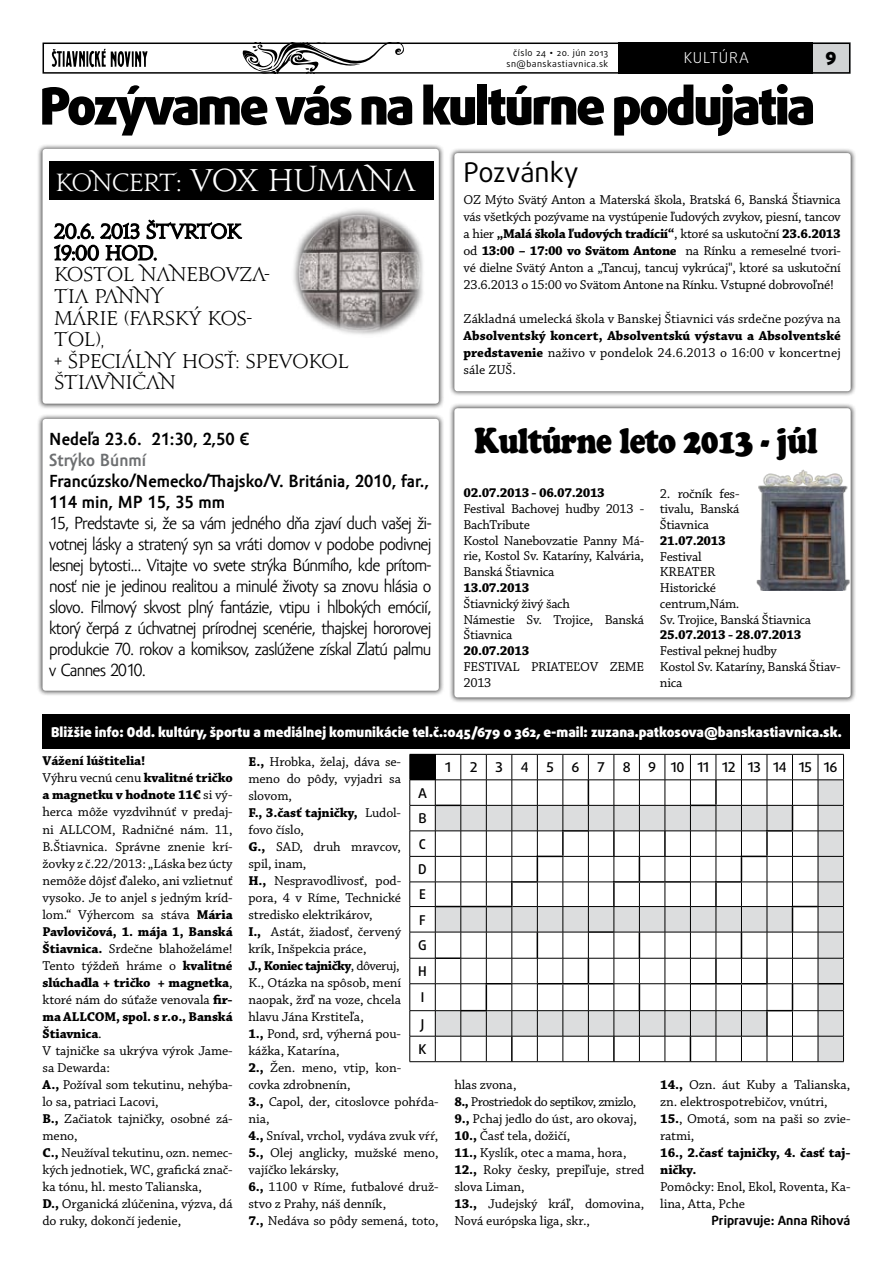
<style>
.page{position:relative;width:893px;height:1263px;background:#fff}
.page>*{position:absolute;margin:0;border:0;box-sizing:border-box;transform-origin:0 0}
.t1{font:900 51px "Daxline Pro";letter-spacing:-.05em;color:#000}
.t2{font:35.7px "Cooper Black Std";letter-spacing:-.025em;color:#000;scale:.8 1}
.t3{font:28.5px "Jupiter Pro";color:#fff}
.t4{font:27px "Daxline Pro";letter-spacing:-.01em;color:#000}
.t5{font:18px/21px "Amor Sans Pro";letter-spacing:-.04em;color:#000;text-align:justify}
.t6{font:700 18px/21px "Amor Sans Pro";color:#000}
.t7{font:18px/21.6px "Jupiter Pro";color:#000}
.t8{font:700 18px "Amor Sans Pro";color:#6d6f71}
.t9{font:900 18px "Daxline Pro";color:#000}
.t10{font:300 15px "Daxline Pro";letter-spacing:.06em;color:#fff}
.t11{font:13.5px/17px "Chaparral Pro Capt";letter-spacing:-.01em;color:#000}
.t12{font:700 13.5px/17px "Chaparral Pro";letter-spacing:-.01em;color:#000}
.t13{font:900 13.5px "Daxline Pro";color:#fff}
.t14{font:500 13.5px/25.7px "Daxline Pro";letter-spacing:-.025em;color:#000}
.t15{font:700 13.5px "Chaparral Pro";letter-spacing:-.04em;color:#000}
.t16{font:700 12.75px "Daxline Pro";color:#000}
.t17{font:9px/10.8px "Daxline Pro";letter-spacing:.05em;color:#000;text-align:right}
.s1{font-family:"Gill Sans MT Pro"}
.s2{font-size:22.5px}
.s3{font-size:25.5px}
.s4{font-family:"Chaparral Pro Capt";font-weight:400}
.s5{font-family:"Chaparral Pro";font-weight:700}
</style>
<div class="page">
<div style="left:804px;top:43px;width:46px;height:31px;background:#d1d3d4"></div>
<svg style="left:242px;top:46px;width:162px;height:25px"></svg>
<div style="left:43px;top:43px;width:807px;height:31px;border:2px solid #000"></div>
<div style="left:619px;top:43px;width:194px;height:31px;background:#000"></div>
<svg style="left:51px;top:49px;width:97px;height:18px"></svg>
<div style="left:43px;top:714px;width:807px;height:34px;background:#000"></div>
<svg style="left:410px;top:754px;width:434px;height:308px"></svg>
<div style="left:448px;top:147px;width:430px;height:272px;background:#000;opacity:.75"></div>
<div style="left:454px;top:153px;width:397px;height:238px;background:#fff"></div>
<div style="left:448px;top:402px;width:430px;height:323px;background:#000;opacity:.75"></div>
<div style="left:454px;top:408px;width:397px;height:289px;background:#fff"></div>
<div style="left:36px;top:142px;width:430px;height:289px;background:#000;opacity:.75"></div>
<div style="left:43px;top:149px;width:396px;height:255px;background:#fff"></div>
<svg style="left:53px;top:219px;width:190px;height:42px"></svg>
<div style="left:49px;top:161px;width:385px;height:39px;background:#000"></div>
<div style="left:36px;top:412px;width:430px;height:307px;background:#000;opacity:.75"></div>
<div style="left:43px;top:419px;width:396px;height:272px;background:#fff"></div>
<img style="left:756px;top:469px;width:98px;height:121px">
<img style="left:293px;top:209px;width:130px;height:126px">
<p class="t17" style="left:507px;top:48px;width:103px">číslo 24 <span class="s1">•</span> 20. jún 2013 sn@banskastiavnica.sk</p>
<p class="t10" style="left:684px;top:48px;width:67px">KULTÚRA</p>
<h1 class="t1" style="left:40px;top:72px;width:777px">Pozývame vás na kultúrne podujatia</h1>
<h3 class="t9" style="left:825px;top:47px;width:12px">9</h3>
<h3 class="t3" style="left:56px;top:158px;width:361px"><span class="s2">KONCERT</span><span class="s3">:</span> VOX HUMANA</h3>
<h3 class="t4" style="left:463px;top:155px;width:117px">Pozvánky</h3>
<p class="t11" style="left:463px;top:192px;width:379px">OZ Mýto Svätý Anton a Materská škola, Bratská 6, Banská Štiavnica vás všetkých pozývame na vystúpenie ľudových zvykov, piesní, tancov</p>
<p class="t12" style="left:463px;top:226px;width:379px"><span class="s4">a hier</span> „Malá škola ľudových tradícií“<span class="s4">, ktoré sa uskutoční</span> 23.6.2013</p>
<p class="t11" style="left:463px;top:243px;width:379px;text-align:justify">od <span class="s5">13:00 – 17:00 vo Svätom Antone</span> na Rínku a remeselné tvori&shy;vé dielne Svätý Anton a „Tancuj, tancuj vykrúcaj", ktoré sa uskutoční 23.6.2013 o 15:00 vo Svätom Antone na Rínku. Vstupné dobrovoľné!</p>
<p class="t11" style="left:463px;top:311px;width:379px">Základná umelecká škola v Banskej Štiavnici vás srdečne pozýva na</p>
<p class="t12" style="left:463px;top:328px;width:379px">Absolventský koncert, Absolventskú výstavu a Absolventské</p>
<p class="t11" style="left:463px;top:345px;width:379px"><span class="s5">predstavenie</span> naživo v pondelok 24.6.2013 o 16:00 v koncertnej sále ZUŠ.</p>
<h3 class="t7" style="left:54px;top:264px;width:296px">KOSTOL NANEBOVZA-<br>TIA PANNY<br>MÁRIE (FARSKÝ KOS-<br>TOL),<br>+ ŠPECIÁLNY HOSŤ: SPEVOKOL<br>ŠTIAVNIČAN</h3>
<h3 class="t6" style="left:49px;top:429px;width:201px">Nedeľa 23.6. 21:30, 2,50 €</h3>
<h3 class="t8" style="left:49px;top:450px;width:98px">Strýko Búnmí</h3>
<h3 class="t6" style="left:49px;top:471px;width:381px">Francúzsko/Nemecko/Thajsko/V. Británia, 2010, far.,<br>114 min, MP 15, 35 mm</h3>
<p class="t5" style="left:49px;top:513px;width:384px">15, Predstavte si, že sa vám jedného dňa zjaví duch vašej ži&shy;votnej lásky a stratený syn sa vráti domov v podobe podivnej lesnej bytosti... Vitajte vo svete strýka Búnmího, kde prítom&shy;nosť nie je jedinou realitou a minulé životy sa znovu hlásia o slovo. Filmový skvost plný fantázie, vtipu i hlbokých emócií, ktorý čerpá z úchvatnej prírodnej scenérie, thajskej hororovej produkcie 70. rokov a komiksov, zaslúžene získal Zlatú palmu v Cannes 2010.</p>
<h2 class="t2" style="left:474px;top:419px;width:431px">Kultúrne leto 2013 - júl</h2>
<p class="t12" style="left:463px;top:485px;width:143px">02.07.2013 - 06.07.2013</p>
<p class="t11" style="left:463px;top:501px;width:182px;line-height:15.8px">Festival Bachovej hudby 2013 -<br>BachTribute<br>Kostol Nanebovzatie Panny Má&shy;rie, Kostol Sv. Kataríny, Kalvária,<br>Banská Štiavnica</p>
<p class="t12" style="left:463px;top:580px;width:67px">13.07.2013</p>
<p class="t11" style="left:463px;top:596px;width:182px;line-height:15.8px">Štiavnický živý šach<br>Námestie Sv. Trojice, Banská<br>Štiavnica</p>
<p class="t12" style="left:463px;top:643px;width:67px">20.07.2013</p>
<p class="t11" style="left:463px;top:659px;width:182px;line-height:15.8px">FESTIVAL PRIATEĽOV ZEME<br>2013</p>
<p class="t11" style="left:660px;top:486px;width:81px;line-height:15.8px;text-align:justify">2. ročník fes&shy;tivalu, Banská Štiavnica</p>
<p class="t12" style="left:660px;top:532px;width:67px">21.07.2013</p>
<p class="t11" style="left:660px;top:549px;width:153px;line-height:15.8px">Festival<br>KREATER<br>Historické<br>centrum, Nám.<br>Sv. Trojice, Banská Štiavnica</p>
<p class="t12" style="left:660px;top:627px;width:143px">25.07.2013 - 28.07.2013</p>
<p class="t11" style="left:660px;top:643px;width:182px;line-height:15.8px">Festival peknej hudby<br>Kostol Sv. Kataríny, Banská Štiav&shy;nica</p>
<p class="t13" style="left:51px;top:723px;width:792px">Bližšie info: Odd. kultúry, športu a mediálnej komunikácie tel.č.:045/679 0 362, e-mail: zuzana.patkosova@banskastiavnica.sk.</p>
<p class="t12" style="left:43px;top:753px;width:104px">Vážení lúštitelia!</p>
<p class="t11" style="left:43px;top:770px;width:192px">Výhru vecnú cenu <span class="s5">kvalitné tričko</span></p>
<p class="t12" style="left:43px;top:787px;width:192px">a magnetku v hodnote 11€ <span class="s4">si vý-</span></p>
<p class="t11" style="left:43px;top:804px;width:192px;text-align:justify">herca môže vyzdvihnúť v predaj&shy;ni ALLCOM, Radničné nám. 11, B.Štiavnica. Správne znenie krí&shy;žovky z č.22/2013: „Láska bez úcty nemôže dôjsť ďaleko, ani vzlietnuť vysoko. Je to anjel s jedným kríd&shy;lom.“ Výhercom sa stáva <span class="s5">Mária</span></p>
<p class="t12" style="left:43px;top:923px;width:192px">Pavlovičová, 1. mája 1, Banská</p>
<p class="t11" style="left:43px;top:940px;width:192px"><span class="s5">Štiavnica.</span> Srdečne blahoželáme!<br>Tento týždeň hráme o <span class="s5">kvalitné</span></p>
<p class="t12" style="left:43px;top:974px;width:192px">slúchadla + tričko + magnetka<span class="s4">,</span></p>
<p class="t11" style="left:43px;top:991px;width:192px">ktoré nám do súťaže venovala <span class="s5">fir-</span></p>
<p class="t12" style="left:43px;top:1008px;width:192px">ma ALLCOM, spol. s r.o., Banská<br>Štiavnica<span class="s4">.</span></p>
<p class="t11" style="left:43px;top:1042px;width:192px">V tajničke sa ukrýva výrok Jame&shy;sa Dewarda:<br><span class="s5">A.,</span> Požíval som tekutinu, nehýba&shy;lo sa, patriaci Lacovi,<br><span class="s5">B.,</span> Začiatok tajničky, osobné zá&shy;meno,<br><span class="s5">C.,</span> Neužíval tekutinu, ozn. nemec&shy;kých jednotiek, WC, grafická znač&shy;ka tónu, hl. mesto Talianska,<br><span class="s5">D.,</span> Organická zlúčenina, výzva, dá do ruky, dokončí jedenie,</p>
<p class="t11" style="left:248px;top:753px;width:154px;text-align:justify"><span class="s5">E.,</span> Hrobka, želaj, dáva se&shy;meno do pôdy, vyjadri sa slovom,</p>
<p class="t12" style="left:248px;top:804px;width:154px">F., 3.časť tajničky, <span class="s4">Ludol-</span></p>
<p class="t11" style="left:248px;top:821px;width:154px">fovo číslo,<br><span class="s5">G.,</span> SAD, druh mravcov, spil, inam,<br><span class="s5">H.,</span> Nespravodlivosť, pod&shy;pora, 4 v Ríme, Technické stredisko elektrikárov,<br><span class="s5">I.,</span> Astát, žiadosť, červený krík, Inšpekcia práce,</p>
<p class="t15" style="left:248px;top:957px;width:153px">J., Koniec tajničky<span class="s4">, dôveruj,</span></p>
<p class="t11" style="left:248px;top:974px;width:192px">K., Otázka na spôsob, mení naopak, žrď na voze, chcela<br>hlavu Jána Krstiteľa,<br><span class="s5">1.,</span> Pond, srd, výherná pou&shy;kážka, Katarína,<br><span class="s5">2.,</span> Žen. meno, vtip, kon-<br>covka zdrobnenín,<br><span class="s5">3.,</span> Capol, der, citoslovce pohŕda&shy;nia,<br><span class="s5">4.,</span> Sníval, vrchol, vydáva zvuk vŕŕ,<br><span class="s5">5.,</span> Olej anglicky, mužské meno, vajíčko lekársky,<br><span class="s5">6.,</span> 1100 v Ríme, futbalové druž&shy;stvo z Prahy, náš denník,<br><span class="s5">7.,</span> Nedáva so pôdy semená, toto,</p>
<p class="t14" style="left:445px;top:755px;width:7px">1</p>
<p class="t14" style="left:470px;top:755px;width:9px">2</p>
<p class="t14" style="left:495px;top:755px;width:9px">3</p>
<p class="t14" style="left:521px;top:755px;width:9px">4</p>
<p class="t14" style="left:546px;top:755px;width:9px">5</p>
<p class="t14" style="left:572px;top:755px;width:10px">6</p>
<p class="t14" style="left:597px;top:755px;width:9px">7</p>
<p class="t14" style="left:623px;top:755px;width:9px">8</p>
<p class="t14" style="left:648px;top:755px;width:191px">9 10 11 12 13 14 15 16</p>
<p class="t14" style="left:418px;top:780px;width:10px">A<br>B<br>C<br>D<br>E<br>F<br>G<br>H<br>I<br>J<br>K</p>
<p class="t11" style="left:454px;top:1076px;width:192px">hlas zvona,<br><span class="s5">8.,</span> Prostriedok do septikov, zmizlo,<br><span class="s5">9.,</span> Pchaj jedlo do úst, aro okovaj,<br><span class="s5">10.,</span> Časť tela, dožičí,<br><span class="s5">11.,</span> Kyslík, otec a mama, hora,<br><span class="s5">12.,</span> Roky česky, prepiľuje, stred slova Liman,<br><span class="s5">13.,</span> Judejský kráľ, domovina,<br>Nová európska liga, skr.,</p>
<p class="t11" style="left:660px;top:1076px;width:192px"><span class="s5">14.,</span> Ozn. áut Kuby a Talianska, zn. elektrospotrebičov, vnútri,<br><span class="s5">15.</span>, Omotá, som na paši so zvie&shy;ratmi,</p>
<p class="t12" style="left:660px;top:1144px;width:192px">16., 2.časť tajničky, 4. časť taj&shy;ničky.</p>
<p class="t11" style="left:660px;top:1178px;width:192px">Pomôcky: Enol, Ekol, Roventa, Ka&shy;lina, Atta, Pche</p>
<p class="t16" style="left:711px;top:1212px;width:141px">Pripravuje: Anna Rihová</p>
</div>
